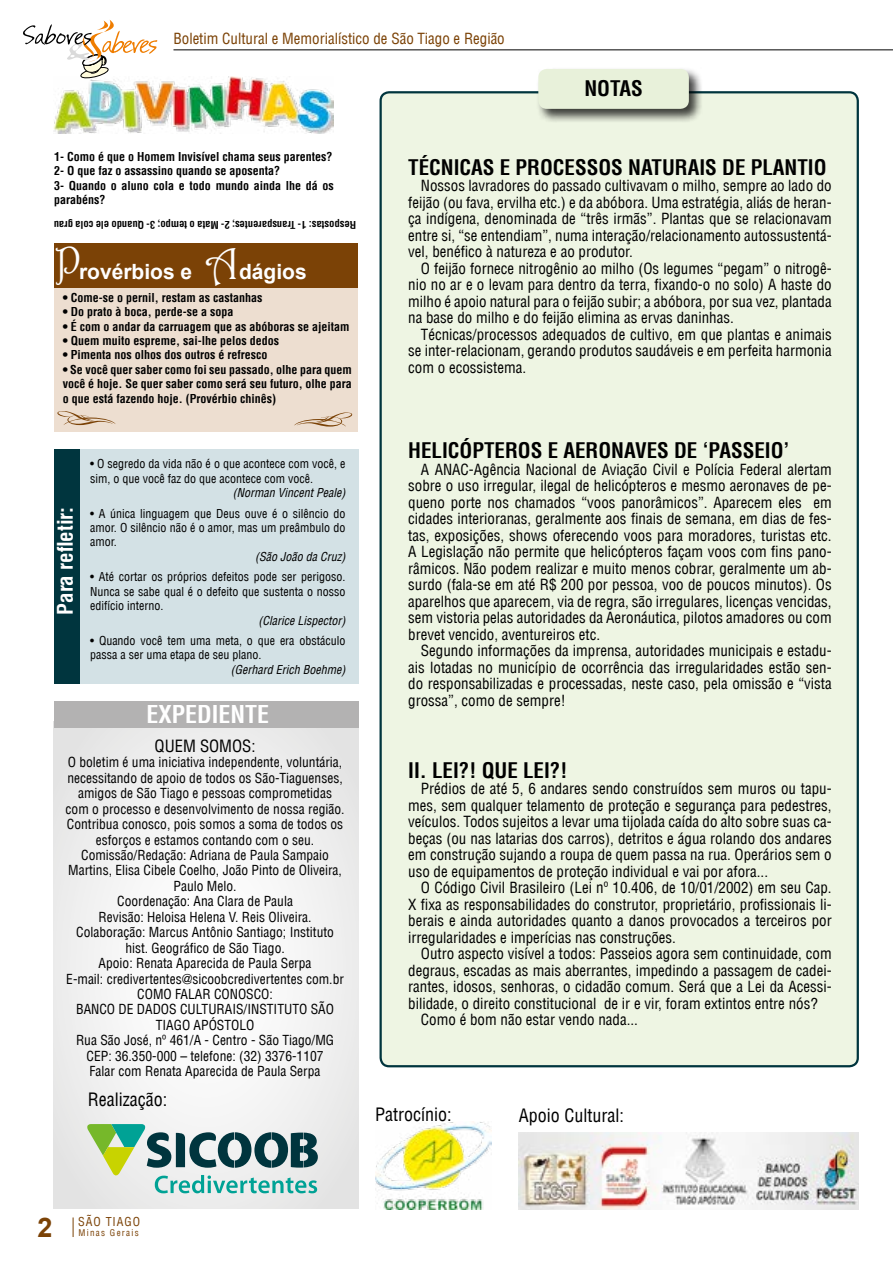
<style>
.page{position:relative;width:893px;height:1263px;background:#fff}
.page>*{position:absolute;margin:0;border:0;box-sizing:border-box;transform-origin:0 0}
.t1{font:45px "Harrington";color:#fff}
.t2{font:700 27px "Arial";color:#7b4206}
.t3{font:700 condensed 24px "Helvetica LT";color:#fff}
.t4{font:700 condensed 21px "Helvetica LT";color:#000}
.t5{font:700 21px "Arial";color:#fff}
.t6{font:700 condensed 21px "Helvetica LT";color:#fff}
.t7{font:condensed 18px "Helvetica LT";color:#000}
.t8{font:condensed 16.5px "Helvetica LT";color:#000}
.t9{font:condensed 15px/16.5px "Helvetica LT";color:#000;text-align:justify}
.t10{font:condensed 15px "Helvetica LT";color:#7b4206}
.t11{font:condensed 13.5px/15.5px "Helvetica LT";color:#000;text-align:center}
.t12{font:700 condensed 12px/14.4px "Helvetica LT";color:#000;text-align:justify}
.t13{font:condensed 12px/14.4px "Helvetica LT";color:#000}
.t14{font:italic condensed 12px "Helvetica LT";color:#000}
.t15{font:condensed 12px "Helvetica LT";letter-spacing:.08em;color:#7b4206}
.t16{font:700 condensed 10.5px "Helvetica LT";color:#000}
.t17{font:condensed 9px "Helvetica LT";letter-spacing:.14em;color:#7b4206}
.s1{font-family:"Harrington";font-weight:400;font-size:45px}
</style>
<div class="page">
<svg style="left:23px;top:20px;width:134px;height:56px"></svg>
<hr style="left:173px;top:49px;width:720px;height:1px;background:#000">
<svg style="left:73px;top:1217px;width:1px;height:20px"></svg>
<div style="left:381px;top:92px;width:477px;height:974px;background:#eef5e3;border-radius:9px"></div>
<div style="left:54px;top:449px;width:304px;height:235px;background:#d3e1e5"></div>
<div style="left:54px;top:449px;width:26px;height:235px;background:#00353e"></div>
<svg style="left:54px;top:727px;width:304px;height:482px"></svg>
<div style="left:536px;top:67px;width:167px;height:56px;background:#000;opacity:.75"></div>
<div style="left:538px;top:69px;width:151px;height:40px;background:#e8f1da;border-radius:9px"></div>
<img style="left:519px;top:1133px;width:340px;height:77px">
<img style="left:54px;top:76px;width:280px;height:58px">
<div style="left:54px;top:701px;width:304px;height:26px;background:#b3b2b2"></div>
<img style="left:375px;top:1121px;width:116px;height:89px">
<svg style="left:86px;top:1124px;width:232px;height:69px"></svg>
<div style="left:54px;top:248px;width:303px;height:184px;background:#edded0"></div>
<div style="left:54px;top:243px;width:303px;height:44px;background:#7b4206"></div>
<svg style="left:294px;top:412px;width:58px;height:15px"></svg>
<svg style="left:57px;top:411px;width:59px;height:14px"></svg>
<p class="t10" style="left:173px;top:29px;width:333px">Boletim Cultural e Memorialístico de São Tiago e Região</p>
<h3 class="t4" style="left:584px;top:75px;width:60px">NOTAS</h3>
<p class="t12" style="left:54px;top:149px;width:281px;text-align:left">1- Como é que o Homem Invisível chama seus parentes?<br>2- O que faz o assassino quando se aposenta?<br>3- Quando o aluno cola e todo mundo ainda lhe dá os parabéns?</p>
<p class="t16" style="left:356px;top:231px;width:304px;rotate:-180deg">Respostas: 1- Transparentes; 2- Mata o tempo; 3- Quando ele cola grau</p>
<h3 class="t5" style="left:55px;top:258px;width:139px"><span class="s1">P</span>rovérbios e</h3>
<h1 class="t1" style="left:205px;top:237px;width:35px">A</h1>
<p class="t12" style="left:63px;top:290px;width:201px">• Come-se o pernil, restam as castanhas</p>
<p class="t12" style="left:63px;top:305px;width:172px">• Do prato à boca, perde-se a sopa</p>
<p class="t12" style="left:63px;top:319px;width:288px">• É com o andar da carruagem que as abóboras se ajeitam</p>
<p class="t12" style="left:63px;top:333px;width:218px">• Quem muito espreme, sai-lhe pelos dedos</p>
<p class="t12" style="left:63px;top:348px;width:206px">• Pimenta nos olhos dos outros é refresco</p>
<p class="t12" style="left:63px;top:362px;width:291px">• Se você quer saber como foi seu passado, olhe para quem você é hoje. Se quer saber como será seu futuro, olhe para o que está fazendo hoje. (Provérbio chinês)</p>
<h3 class="t5" style="left:239px;top:258px;width:69px">dágios</h3>
<h3 class="t6" style="left:52px;top:615px;width:109px;rotate:-90deg">Para refletir:</h3>
<p class="t13" style="left:90px;top:457px;width:257px">• O segredo da vida não é o que acontece com você, e sim, o que você faz do que acontece com você.</p>
<p class="t14" style="left:233px;top:485px;width:114px">(Norman Vincent Peale)</p>
<p class="t13" style="left:90px;top:506px;width:257px;text-align:justify">• A única linguagem que Deus ouve é o silêncio do amor. O silêncio não é o amor, mas um preâmbulo do amor.</p>
<p class="t14" style="left:255px;top:549px;width:92px">(São João da Cruz)</p>
<p class="t13" style="left:90px;top:570px;width:257px;text-align:justify">• Até cortar os próprios defeitos pode ser perigoso.<br>Nunca se sabe qual é o defeito que sustenta o nosso edifício interno.</p>
<p class="t14" style="left:259px;top:613px;width:88px">(Clarice Lispector)</p>
<p class="t13" style="left:90px;top:633px;width:257px">• Quando você tem uma meta, o que era obstáculo passa a ser uma etapa de seu plano.</p>
<p class="t14" style="left:231px;top:662px;width:116px">(Gerhard Erich Boehme)</p>
<h3 class="t3" style="left:147px;top:699px;width:124px">EXPEDIENTE</h3>
<p class="t8" style="left:155px;top:735px;width:102px">QUEM SOMOS:</p>
<p class="t11" style="left:66px;top:754px;width:280px">O boletim é uma iniciativa independente, voluntária, necessitando de apoio de todos os São-Tiaguenses, amigos de São Tiago e pessoas comprometidas com o processo e desenvolvimento de nossa região.<br>Contribua conosco, pois somos a soma de todos os esforços e estamos contando com o seu.<br>Comissão/Redação: Adriana de Paula Sampaio Martins, Elisa Cibele Coelho, João Pinto de Oliveira, Paulo Melo.<br>Coordenação: Ana Clara de Paula<br>Revisão: Heloisa Helena V. Reis Oliveira.<br>Colaboração: Marcus Antônio Santiago; Instituto hist. Geográfico de São Tiago.<br>Apoio: Renata Aparecida de Paula Serpa<br>E-mail: credivertentes@sicoobcredivertentes com.br COMO FALAR CONOSCO:<br>BANCO DE DADOS CULTURAIS/INSTITUTO SÃO TIAGO APÓSTOLO<br>Rua São José, nº 461/A - Centro - São Tiago/MG CEP: 36.350-000 – telefone: (32) 3376-1107<br>Falar com Renata Aparecida de Paula Serpa</p>
<p class="t7" style="left:88px;top:1088px;width:81px">Realização:</p>
<h3 class="t4" style="left:408px;top:154px;width:420px">TÉCNICAS E PROCESSOS NATURAIS DE PLANTIO</h3>
<p class="t9" style="left:408px;top:177px;width:425px;text-indent:13px">Nossos lavradores do passado cultivavam o milho, sempre ao lado do feijão (ou fava, ervilha etc.) e da abóbora. Uma estratégia, aliás de heran&shy;ça indígena, denominada de “três irmãs”. Plantas que se relacionavam entre si, “se entendiam”, numa interação/relacionamento autossustentá&shy;vel, benéfico à natureza e ao produtor.</p>
<p class="t9" style="left:408px;top:260px;width:425px;text-indent:13px">O feijão fornece nitrogênio ao milho (Os legumes “pegam” o nitrogê&shy;nio no ar e o levam para dentro da terra, fixando-o no solo) A haste do milho é apoio natural para o feijão subir; a abóbora, por sua vez, plantada na base do milho e do feijão elimina as ervas daninhas.</p>
<p class="t9" style="left:408px;top:326px;width:425px;text-indent:13px">Técnicas/processos adequados de cultivo, em que plantas e animais se inter-relacionam, gerando produtos saudáveis e em perfeita harmonia com o ecossistema.</p>
<h3 class="t4" style="left:408px;top:437px;width:383px">HELICÓPTEROS E AERONAVES DE ‘PASSEIO’</h3>
<p class="t9" style="left:408px;top:461px;width:425px;text-indent:13px">A ANAC-Agência Nacional de Aviação Civil e Polícia Federal alertam sobre o uso irregular, ilegal de helicópteros e mesmo aeronaves de pe&shy;queno porte nos chamados “voos panorâmicos”. Aparecem eles em cidades interioranas, geralmente aos finais de semana, em dias de fes&shy;tas, exposições, shows oferecendo voos para moradores, turistas etc.<br>A Legislação não permite que helicópteros façam voos com fins pano&shy;râmicos. Não podem realizar e muito menos cobrar, geralmente um ab&shy;surdo (fala-se em até R$ 200 por pessoa, voo de poucos minutos). Os aparelhos que aparecem, via de regra, são irregulares, licenças vencidas, sem vistoria pelas autoridades da Aeronáutica, pilotos amadores ou com brevet vencido, aventureiros etc.</p>
<p class="t9" style="left:408px;top:642px;width:425px;text-indent:13px">Segundo informações da imprensa, autoridades municipais e estadu&shy;ais lotadas no município de ocorrência das irregularidades estão sen&shy;do responsabilizadas e processadas, neste caso, pela omissão e “vista grossa”, como de sempre!</p>
<h3 class="t4" style="left:408px;top:757px;width:161px">II. LEI?! QUE LEI?!</h3>
<p class="t9" style="left:408px;top:780px;width:425px;text-indent:13px">Prédios de até 5, 6 andares sendo construídos sem muros ou tapu&shy;mes, sem qualquer telamento de proteção e segurança para pedestres, veículos. Todos sujeitos a levar uma tijolada caída do alto sobre suas ca&shy;beças (ou nas latarias dos carros), detritos e água rolando dos andares em construção sujando a roupa de quem passa na rua. Operários sem o uso de equipamentos de proteção individual e vai por afora...</p>
<p class="t9" style="left:408px;top:879px;width:425px;text-indent:13px">O Código Civil Brasileiro (Lei nº 10.406, de 10/01/2002) em seu Cap.<br>X fixa as responsabilidades do construtor, proprietário, profissionais li&shy;berais e ainda autoridades quanto a danos provocados a terceiros por irregularidades e imperícias nas construções.</p>
<p class="t9" style="left:421px;top:945px;width:412px">Outro aspecto visível a todos: Passeios agora sem continuidade, com</p>
<p class="t9" style="left:408px;top:962px;width:425px">degraus, escadas as mais aberrantes, impedindo a passagem de cadei-</p>
<p class="t9" style="left:408px;top:978px;width:425px">rantes, idosos, senhoras, o cidadão comum. Será que a Lei da Acessi-</p>
<p class="t9" style="left:408px;top:995px;width:411px">bilidade, o direito constitucional de ir e vir, foram extintos entre nós?</p>
<p class="t9" style="left:421px;top:1011px;width:219px">Como é bom não estar vendo nada...</p>
<p class="t7" style="left:375px;top:1103px;width:78px">Patrocínio:</p>
<p class="t7" style="left:519px;top:1104px;width:106px">Apoio Cultural:</p>
<h2 class="t2" style="left:38px;top:1209px;width:17px">2</h2>
<p class="t15" style="left:78px;top:1214px;width:64px">SÃO TIAGO</p>
<p class="t17" style="left:79px;top:1227px;width:62px">Minas Gerais</p>
</div>
